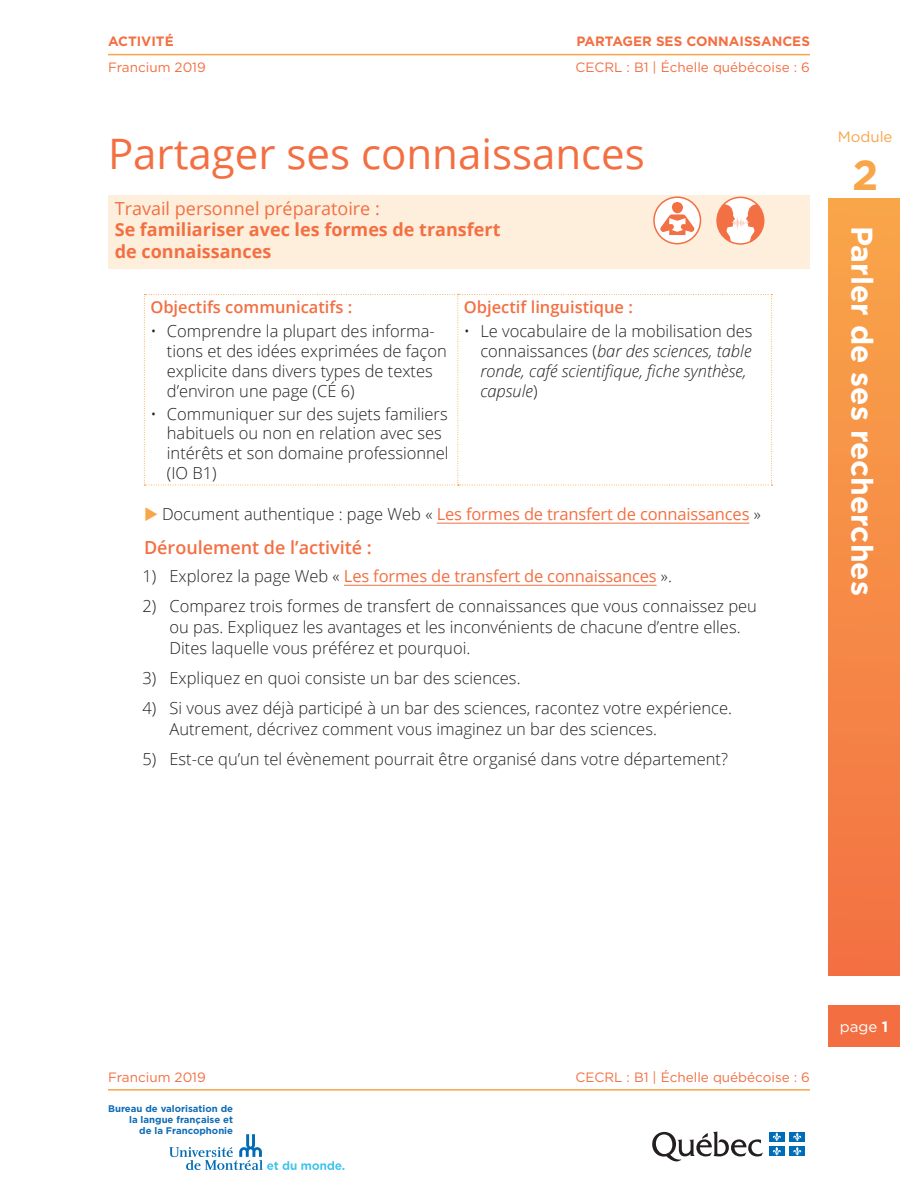
<style>
.page{position:relative;width:918px;height:1188px;background:#fff}
.page>*{position:absolute;margin:0;border:0;box-sizing:border-box;transform-origin:0 0}
.t1{font:42px "Open Sans";color:#f36f42}
.t2{font:700 42px "Gotham HTF";color:#f9a549}
.t3{font:700 30px "Gotham HTF";color:#fff}
.t4{font:700 18px/21.6px "Open Sans";color:#f36f42}
.t5{font:18px "Open Sans";color:#f36f42}
.t6{font:600 18px "Open Sans";color:#f36f42}
.t7{font:300 16.5px/19.8px "Open Sans";color:#231f20}
.t8{font:16.5px "Open Sans";letter-spacing:-.01em;color:#f36f42}
.t9{font:italic 300 16.5px/19.8px "Open Sans";color:#231f20}
.t10{font:600 16.5px "Open Sans";color:#f36f42}
.t11{font:15px "Gotham";color:#f9a549}
.t12{font:15px "Gotham HTF";color:#fff}
.t13{font:13.5px "Gotham HTF";color:#f36f42}
.t14{font:700 13.5px "Gotham HTF";color:#f36f42}
.t15{font:700 9.6px/11.1px "Gotham";color:#0f6cb6;text-align:right}
.s1{font-style:normal}
.s2{color:#f9a549}
.s3{font-weight:300;color:#231f20}
.s4{font-weight:700}
</style>
<div class="page">
<div style="left:828px;top:1005px;width:72px;height:41px;background:#f36f42"></div>
<svg style="left:652px;top:1131px;width:111px;height:31px"></svg>
<div style="left:769px;top:1132px;width:16px;height:10px;background:#006cb7"></div>
<svg style="left:773px;top:1132px;width:8px;height:9px"></svg>
<div style="left:789px;top:1132px;width:16px;height:10px;background:#006cb7"></div>
<svg style="left:793px;top:1132px;width:8px;height:9px"></svg>
<div style="left:769px;top:1146px;width:16px;height:10px;background:#006cb7"></div>
<svg style="left:773px;top:1147px;width:8px;height:9px"></svg>
<div style="left:789px;top:1146px;width:16px;height:10px;background:#006cb7"></div>
<svg style="left:793px;top:1147px;width:8px;height:9px"></svg>
<svg style="left:169px;top:1134px;width:175px;height:36px"></svg>
<div style="left:828px;top:198px;width:72px;height:778px;background:linear-gradient(to bottom,#f9a64a,#f37143)"></div>
<hr style="left:108px;top:54px;width:702px;height:1px;background:#f9a549">
<hr style="left:108px;top:1089px;width:702px;height:2px;background:#f9a549">
<div style="left:108px;top:195px;width:702px;height:73px;background:#feefdd"></div>
<hr style="left:437px;top:523px;width:312px;height:1px;background:#f36f42">
<hr style="left:344px;top:585px;width:313px;height:1px;background:#f36f42">
<svg style="left:144px;top:294px;width:628px;height:192px"></svg>
<div style="left:654px;top:197px;width:46px;height:47px;background:#fff;border-radius:50%"></div>
<div style="left:653px;top:196px;width:48px;height:48px;border:2px solid #f36f44;border-radius:50%"></div>
<svg style="left:660px;top:214px;width:34px;height:21px"></svg>
<div style="left:672px;top:203px;width:11px;height:10px;background:#f36f44;border-radius:50%"></div>
<svg style="left:672px;top:202px;width:11px;height:5px"></svg>
<svg style="left:717px;top:197px;width:47px;height:47px"></svg>
<svg style="left:717px;top:204px;width:47px;height:38px;background:#f9b9a3"></svg>
<div style="left:716px;top:197px;width:48px;height:48px;border:2px solid #f36f44;border-radius:50%"></div>
<p class="t14" style="left:108px;top:34px;width:67px">ACTIVITÉ</p>
<p class="t14" style="left:576px;top:34px;width:235px">PARTAGER SES CONNAISSANCES</p>
<p class="t13" style="left:108px;top:59px;width:99px">Francium 2019</p>
<p class="t13" style="left:575px;top:59px;width:236px">CECRL : B1 | Échelle québécoise : 6</p>
<h1 class="t1" style="left:108px;top:125px;width:538px">Partager ses connaissances</h1>
<p class="t5" style="left:115px;top:196px;width:267px">Travail personnel préparatoire :</p>
<p class="t4" style="left:115px;top:219px;width:387px">Se familiariser avec les formes de transfert de connaissances</p>
<p class="t10" style="left:150px;top:296px;width:203px">Objectifs communicatifs :</p>
<p class="t7" style="left:167px;top:321px;width:282px;text-indent:-17px">• Comprendre la plupart des informa&shy;tions et des idées exprimées de façon explicite dans divers types de textes d’environ une page (CÉ 6)</p>
<p class="t7" style="left:167px;top:403px;width:283px;text-indent:-16px">• Communiquer sur des sujets familiers habituels ou non en relation avec ses intérêts et son domaine professionnel (IO B1)</p>
<p class="t10" style="left:464px;top:296px;width:171px">Objectif linguistique :</p>
<p class="t9" style="left:480px;top:321px;width:274px;text-indent:-16px"><span class="s1">• Le vocabulaire de la mobilisation des connaissances (</span>bar des sciences, table ronde, café scientifique, fiche synthèse, capsule<span class="s1">)</span></p>
<p class="t8" style="left:144px;top:503px;width:618px"><span class="s2">◆</span> <span class="s3">Document authentique : page Web «</span> Les formes de transfert de connaissances <span class="s3">»</span></p>
<p class="t6" style="left:144px;top:535px;width:229px">Déroulement de l’activité :</p>
<p class="t8" style="left:142px;top:565px;width:531px"><span class="s3">1) Explorez la page Web «</span> Les formes de transfert de connaissances <span class="s3">».</span></p>
<p class="t7" style="left:169px;top:595px;width:589px;line-height:21px;text-indent:-27px">2) Comparez trois formes de transfert de connaissances que vous connaissez peu ou pas. Expliquez les avantages et les inconvénients de chacune d’entre elles.<br>Dites laquelle vous préférez et pourquoi.</p>
<p class="t7" style="left:142px;top:668px;width:380px">3) Expliquez en quoi consiste un bar des sciences.</p>
<p class="t7" style="left:169px;top:697px;width:564px;line-height:21px;text-indent:-27px">4) Si vous avez déjà participé à un bar des sciences, racontez votre expérience.<br>Autrement, décrivez comment vous imaginez un bar des sciences.</p>
<p class="t7" style="left:142px;top:749px;width:587px">5) Est-ce qu’un tel évènement pourrait être organisé dans votre département?</p>
<p class="t11" style="left:838px;top:128px;width:56px">Module</p>
<h1 class="t2" style="left:852px;top:151px;width:28px">2</h1>
<h2 class="t3" style="left:879px;top:226px;width:372px;rotate:90deg">Parler de ses recherches</h2>
<p class="t13" style="left:108px;top:1069px;width:99px">Francium 2019</p>
<p class="t13" style="left:575px;top:1069px;width:236px">CECRL : B1 | Échelle québécoise : 6</p>
<p class="t15" style="left:108px;top:1103px;width:126px">Bureau de valorisation de la langue française et<br>de la Francophonie</p>
<p class="t12" style="left:840px;top:1018px;width:50px">page <span class="s4">1</span></p>
</div>
